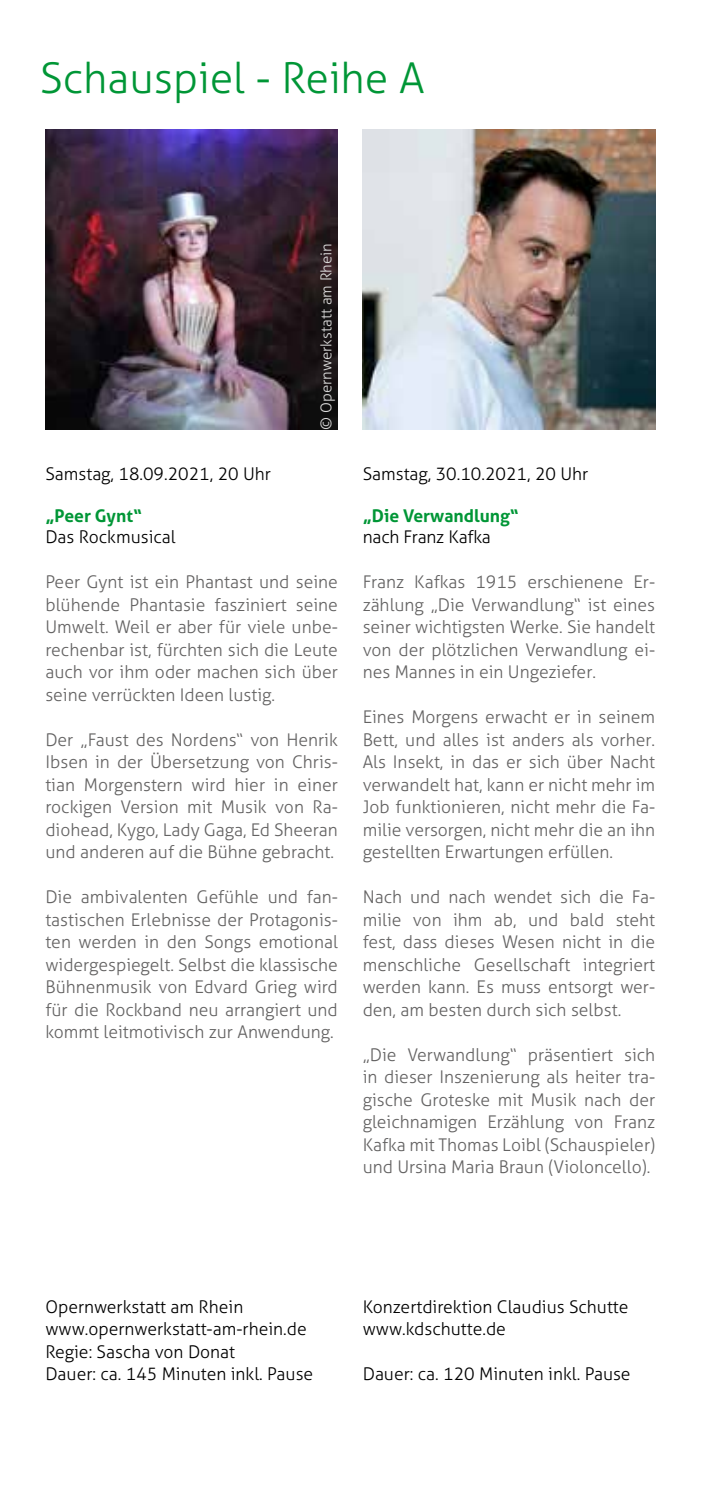
<style>
.page{position:relative;width:702px;height:1489px;background:#fff}
.page>*{position:absolute;margin:0;border:0;box-sizing:border-box;transform-origin:0 0}
.t1{font:300 42.5px "Aller";color:#009636}
.t2{font:300 17.5px/22.5px "Aller";color:#646363;text-align:justify}
.t3{font:300 17.5px/22.5px "Aller";color:#000}
.t4{font:700 17.5px "Aller";color:#009636}
.t5{font:300 15px "Aller";color:#dadada}
</style>
<div class="page">
<img style="left:45px;top:129px;width:293px;height:300px">
<img style="left:362px;top:129px;width:293px;height:300px">
<h1 class="t1" style="left:40px;top:53px;width:386px">Schauspiel - Reihe A</h1>
<p class="t5" style="left:317px;top:429px;width:188px;rotate:-90deg">© Opernwerkstatt am Rhein</p>
<p class="t3" style="left:45px;top:462px;width:227px">Samstag, 18.09.2021, 20 Uhr</p>
<p class="t4" style="left:45px;top:505px;width:98px">„Peer Gynt“</p>
<p class="t3" style="left:45px;top:525px;width:132px">Das Rockmusical</p>
<p class="t2" style="left:45px;top:570px;width:294px">Peer Gynt ist ein Phantast und seine blühende Phantasie fasziniert seine Umwelt. Weil er aber für viele unbe&shy;rechenbar ist, fürchten sich die Leute auch vor ihm oder machen sich über seine verrückten Ideen lustig.</p>
<p class="t2" style="left:45px;top:728px;width:294px">Der „Faust des Nordens“ von Henrik Ibsen in der Übersetzung von Chris&shy;tian Morgenstern wird hier in einer rockigen Version mit Musik von Ra&shy;diohead, Kygo, Lady Gaga, Ed Sheeran und anderen auf die Bühne gebracht.</p>
<p class="t2" style="left:45px;top:885px;width:294px">Die ambivalenten Gefühle und fan&shy;tastischen Erlebnisse der Protagonis&shy;ten werden in den Songs emotional widergespiegelt. Selbst die klassische Bühnenmusik von Edvard Grieg wird für die Rockband neu arrangiert und kommt leitmotivisch zur Anwendung.</p>
<p class="t3" style="left:362px;top:462px;width:227px">Samstag, 30.10.2021, 20 Uhr</p>
<p class="t4" style="left:362px;top:505px;width:158px">„Die Verwandlung“</p>
<p class="t3" style="left:362px;top:525px;width:130px">nach Franz Kafka</p>
<p class="t2" style="left:362px;top:570px;width:294px">Franz Kafkas 1915 erschienene Er&shy;zählung „Die Verwandlung“ ist eines seiner wichtigsten Werke. Sie handelt von der plötzlichen Verwandlung ei&shy;nes Mannes in ein Ungeziefer.</p>
<p class="t2" style="left:362px;top:705px;width:294px">Eines Morgens erwacht er in seinem Bett, und alles ist anders als vorher.<br>Als Insekt, in das er sich über Nacht verwandelt hat, kann er nicht mehr im Job funktionieren, nicht mehr die Fa&shy;milie versorgen, nicht mehr die an ihn gestellten Erwartungen erfüllen.</p>
<p class="t2" style="left:362px;top:885px;width:294px">Nach und nach wendet sich die Fa&shy;milie von ihm ab, und bald steht fest, dass dieses Wesen nicht in die menschliche Gesellschaft integriert werden kann. Es muss entsorgt wer&shy;den, am besten durch sich selbst.</p>
<p class="t2" style="left:362px;top:1043px;width:294px">„Die Verwandlung“ präsentiert sich in dieser Inszenierung als heiter tra&shy;gische Groteske mit Musik nach der gleichnamigen Erzählung von Franz Kafka mit Thomas Loibl (Schauspieler) und Ursina Maria Braun (Violoncello).</p>
<p class="t3" style="left:45px;top:1294px;width:269px">Opernwerkstatt am Rhein www.opernwerkstatt-am-rhein.de<br>Regie: Sascha von Donat<br>Dauer: ca. 145 Minuten inkl. Pause</p>
<p class="t3" style="left:363px;top:1294px;width:267px">Konzertdirektion Claudius Schutte www.kdschutte.de</p>
<p class="t3" style="left:363px;top:1362px;width:269px">Dauer: ca. 120 Minuten inkl. Pause</p>
</div>
